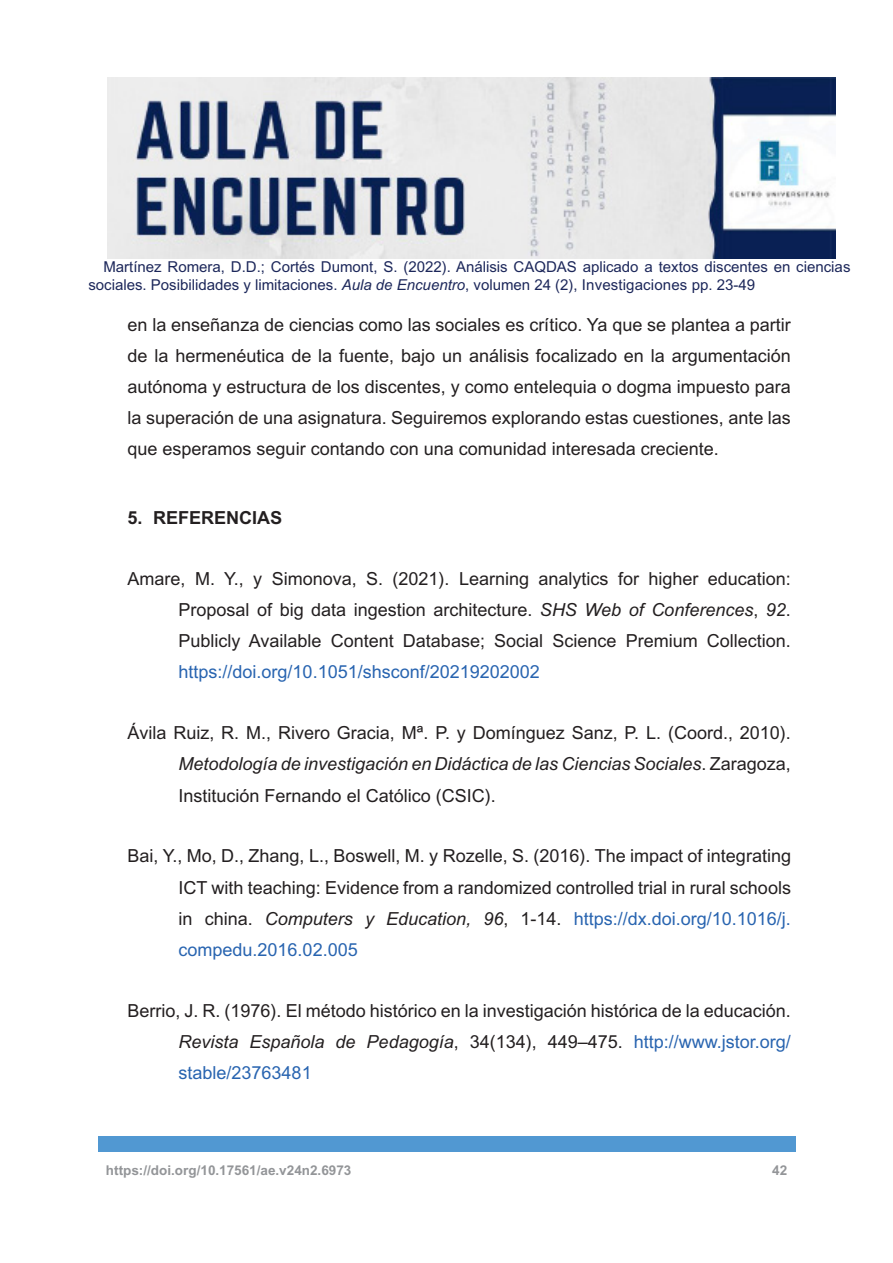
<style>
.page{position:relative;width:893px;height:1263px;background:#fff}
.page>*{position:absolute;margin:0;border:0;box-sizing:border-box;transform-origin:0 0}
.Ref{font:18px/31.2px "Arial MT Std";color:#231f20;text-align:justify}
.TX{font:18px/31.2px "Arial MT Std";color:#231f20;text-align:justify}
.t1{font:700 18px "Arial MT Std";color:#231f20}
.t2{font:15px/18px "Arial MT Std";color:#1c275a}
.t3{font:700 13.5px "Arial MT Std";color:#939598}
.s1{font-style:italic}
.s2{color:#2864b0}
</style>
<div class="page">
<img style="left:108px;top:77px;width:727px;height:182px">
<div style="left:98px;top:1136px;width:697px;height:16px;background:#5198d2"></div>
<p class="t2" style="left:88px;top:258px;width:764px;text-indent:15px">Martínez Romera, D.D.; Cortés Dumont, S. (2022). Análisis CAQDAS aplicado a textos discentes en ciencias sociales. Posibilidades y limitaciones. <span class="s1">Aula de Encuentro</span>, volumen 24 (2), Investigaciones pp. 23-49</p>
<p class="TX" style="left:128px;top:309px;width:665px">en la enseñanza de ciencias como las sociales es crítico. Ya que se plantea a partir de la hermenéutica de la fuente, bajo un análisis focalizado en la argumentación autónoma y estructura de los discentes, y como entelequia o dogma impuesto para la superación de una asignatura. Seguiremos explorando estas cuestiones, ante las que esperamos seguir contando con una comunidad interesada creciente.</p>
<h1 class="t1" style="left:128px;top:507px;width:156px">5. REFERENCIAS</h1>
<p class="Ref" style="left:179px;top:563px;width:614px;text-indent:-51px">Amare, M. Y., y Simonova, S. (2021). Learning analytics for higher education:<br>Proposal of big data ingestion architecture. <span class="s1">SHS Web of Conferences</span>, <span class="s1">92</span>.<br>Publicly Available Content Database; Social Science Premium Collection. <span class="s2">https://doi.org/10.1051/shsconf/20219202002</span></p>
<p class="Ref" style="left:179px;top:717px;width:614px;text-indent:-51px">Ávila Ruiz, R. M., Rivero Gracia, Mª. P. y Domínguez Sanz, P. L. (Coord., 2010).<br><span class="s1">Metodología de investigación en Didáctica de las Ciencias Sociales</span>. Zaragoza, Institución Fernando el Católico (CSIC).</p>
<p class="Ref" style="left:179px;top:840px;width:614px;text-indent:-51px">Bai, Y., Mo, D., Zhang, L., Boswell, M. y Rozelle, S. (2016). The impact of integrating ICT with teaching: Evidence from a randomized controlled trial in rural schools in china. <span class="s1">Computers y Education, 96</span>, 1-14. <span class="s2">https://dx.doi.org/10.1016/j. compedu.2016.02.005</span></p>
<p class="Ref" style="left:179px;top:995px;width:614px;text-indent:-51px">Berrio, J. R. (1976). El método histórico en la investigación histórica de la educación.<br><span class="s1">Revista Española de Pedagogía</span>, 34(134), 449–475. <span class="s2">http://www.jstor.org/ stable/23763481</span></p>
<p class="t3" style="left:106px;top:1162px;width:247px">https://doi.org/10.17561/ae.v24n2.6973</p>
<p class="t3" style="left:772px;top:1162px;width:17px">42</p>
</div>
